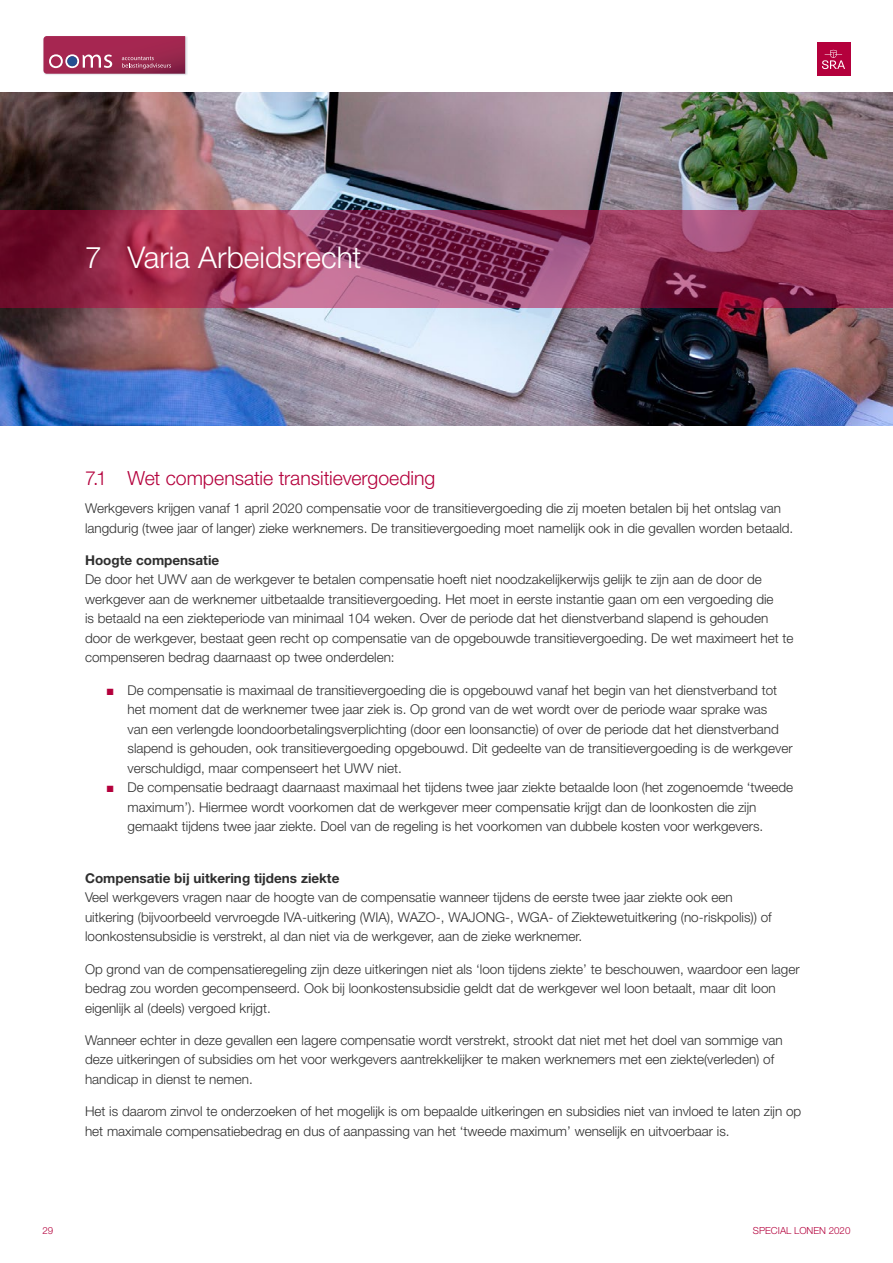
<style>
.page{position:relative;width:893px;height:1263px;background:#fff}
.page>*{position:absolute;margin:0;border:0;box-sizing:border-box;transform-origin:0 0}
.t1{font:300 30px "Helvetica Neue LT Std";color:#fff}
.t2{font:300 19.5px "Helvetica Neue LT Std";color:#b4003c}
.t3{font:300 13.5px/19.5px "Helvetica Neue LT Std";color:#2f2f2f}
.t4{font:700 13.5px "Helvetica Neue LT Std";color:#2f2f2f}
.t5{font:300 9.75px "Helvetica Neue LT Std";color:#b4003c}
.s1{font-family:"Arial";font-weight:700;color:#b4003c}
</style>
<div class="page">
<img style="left:0;top:92px;width:893px;height:333px">
<svg style="left:0;top:210px;width:893px;height:98px;background:#933558"></svg>
<div style="left:817px;top:43px;width:33px;height:33px;background:#b4003c"></div>
<svg style="left:822px;top:50px;width:23px;height:19px"></svg>
<img style="left:45px;top:36px;width:142px;height:39px">
<svg style="left:43px;top:36px;width:142px;height:38px;background:#a5385e"></svg>
<h1 class="t1" style="left:85px;top:239px;width:278px">7 Varia Arbeidsrecht</h1>
<h2 class="t2" style="left:85px;top:466px;width:352px">7.1 Wet compensatie transitievergoeding</h2>
<p class="t3" style="left:85px;top:498px;width:710px">Werkgevers krijgen vanaf 1 april 2020 compensatie voor de transitievergoeding die zij moeten betalen bij het ontslag van langdurig (twee jaar of langer) zieke werknemers. De transitievergoeding moet namelijk ook in die gevallen worden betaald.</p>
<p class="t4" style="left:85px;top:552px;width:136px">Hoogte compensatie</p>
<p class="t3" style="left:85px;top:570px;width:710px">De door het UWV aan de werkgever te betalen compensatie hoeft niet noodzakelijkerwijs gelijk te zijn aan de door de werkgever aan de werknemer uitbetaalde transitievergoeding. Het moet in eerste instantie gaan om een vergoeding die<br>is betaald na een ziekteperiode van minimaal 104 weken. Over de periode dat het dienstverband slapend is gehouden door de werkgever, bestaat geen recht op compensatie van de opgebouwde transitievergoeding. De wet maximeert het te compenseren bedrag daarnaast op twee onderdelen:</p>
<p class="t3" style="left:128px;top:680px;width:666px;text-indent:-21px"><span class="s1">■</span> De compensatie is maximaal de transitievergoeding die is opgebouwd vanaf het begin van het dienstverband tot het moment dat de werknemer twee jaar ziek is. Op grond van de wet wordt over de periode waar sprake was<br>van een verlengde loondoorbetalingsverplichting (door een loonsanctie) of over de periode dat het dienstverband slapend is gehouden, ook transitievergoeding opgebouwd. Dit gedeelte van de transitievergoeding is de werkgever verschuldigd, maar compenseert het UWV niet.</p>
<p class="t3" style="left:128px;top:777px;width:667px;text-indent:-21px"><span class="s1">■</span> De compensatie bedraagt daarnaast maximaal het tijdens twee jaar ziekte betaalde loon (het zogenoemde ‘tweede maximum’). Hiermee wordt voorkomen dat de werkgever meer compensatie krijgt dan de loonkosten die zijn gemaakt tijdens twee jaar ziekte. Doel van de regeling is het voorkomen van dubbele kosten voor werkgevers.</p>
<p class="t4" style="left:85px;top:870px;width:256px">Compensatie bij uitkering tijdens ziekte</p>
<p class="t3" style="left:85px;top:887px;width:688px">Veel werkgevers vragen naar de hoogte van de compensatie wanneer tijdens de eerste twee jaar ziekte ook een uitkering (bijvoorbeeld vervroegde IVA-uitkering (WIA), WAZO-, WAJONG-, WGA- of Ziektewetuitkering (no-riskpolis)) of loonkostensubsidie is verstrekt, al dan niet via de werkgever, aan de zieke werknemer.</p>
<p class="t3" style="left:85px;top:959px;width:716px">Op grond van de compensatieregeling zijn deze uitkeringen niet als ‘loon tijdens ziekte’ te beschouwen, waardoor een lager bedrag zou worden gecompenseerd. Ook bij loonkostensubsidie geldt dat de werkgever wel loon betaalt, maar dit loon eigenlijk al (deels) vergoed krijgt.</p>
<p class="t3" style="left:85px;top:1030px;width:699px">Wanneer echter in deze gevallen een lagere compensatie wordt verstrekt, strookt dat niet met het doel van sommige van deze uitkeringen of subsidies om het voor werkgevers aantrekkelijker te maken werknemers met een ziekte(verleden) of handicap in dienst te nemen.</p>
<p class="t3" style="left:85px;top:1101px;width:718px">Het is daarom zinvol te onderzoeken of het mogelijk is om bepaalde uitkeringen en subsidies niet van invloed te laten zijn op het maximale compensatiebedrag en dus of aanpassing van het ‘tweede maximum’ wenselijk en uitvoerbaar is.</p>
<p class="t5" style="left:43px;top:1224px;width:12px">29</p>
<p class="t5" style="left:753px;top:1224px;width:99px">SPECIAL LONEN 2020</p>
</div>
